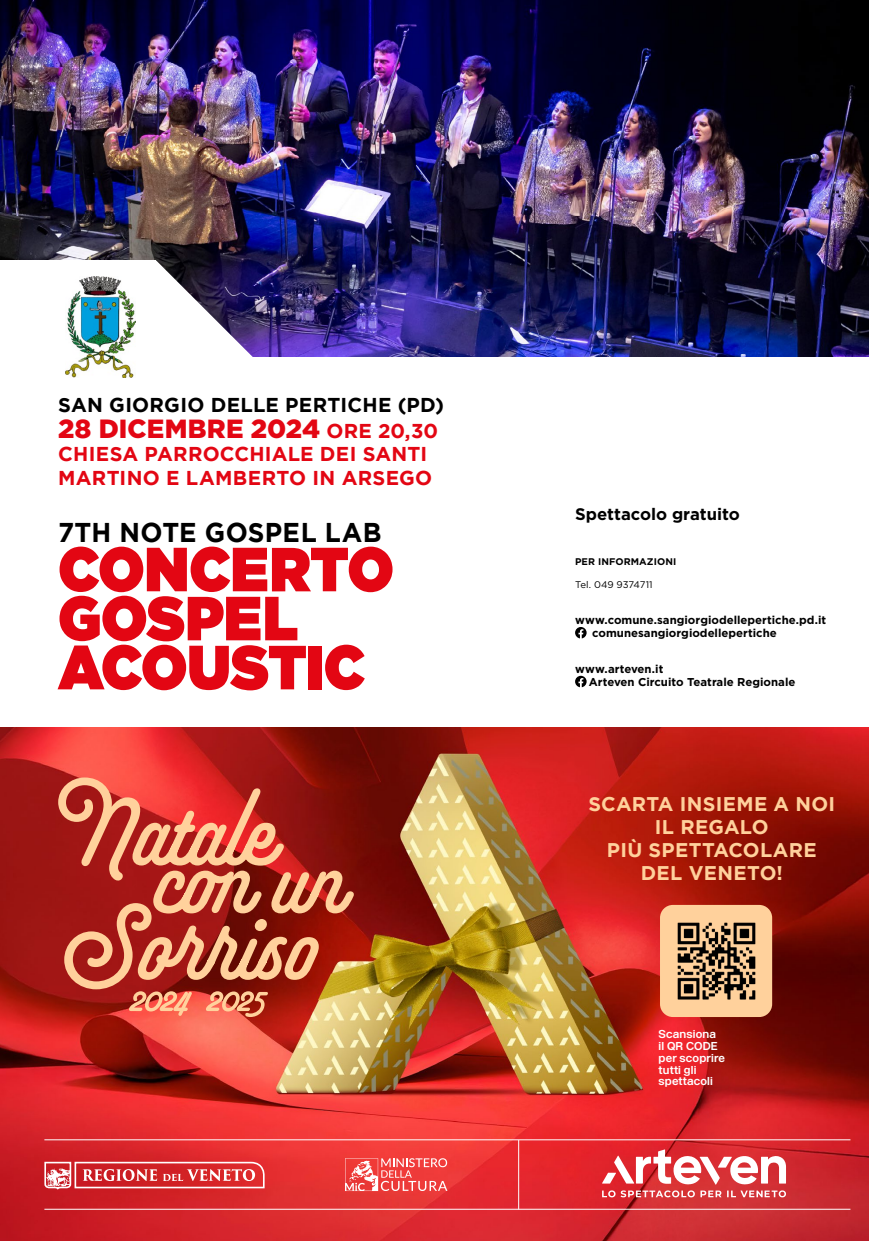
<style>
.page{position:relative;width:869px;height:1241px;background:#fff}
.page>*{position:absolute;margin:0;border:0;box-sizing:border-box;transform-origin:0 0}
.t1{font:900 62.12px/49px "Gotham";letter-spacing:-.005em;color:#e30613;scale:.92 1}
.t2{font:700 27.12px "Gotham";letter-spacing:.01em;color:#000;scale:.96 1}
.t3{font:900 26.25px "Gotham";letter-spacing:.005em;color:#e30613}
.t4{font:700 20.04px "Gotham";letter-spacing:.01em;color:#e30613}
.t5{font:700 20.04px "Gotham";letter-spacing:.015em;color:#000}
.t6{font:700 19.78px "Gotham";letter-spacing:.015em;color:#ffd19c}
.t7{font:700 16.62px "Gotham";color:#000}
.t8{font:700 11.38px "Gotham";color:#000}
.t9{font:600 11.11px "Enduro";letter-spacing:.015em;color:#fff}
.t10{font:700 9.62px "Gotham";letter-spacing:.01em;color:#000}
.t11{font:9.62px "Gotham";letter-spacing:-.005em;color:#000}
.s1{font-weight:700;font-size:20.04px}
</style>
<div class="page">
<img style="left:0;top:727px;width:868px;height:513px">
<svg style="left:58px;top:777px;width:297px;height:239px;background:#bc4c39"></svg>
<hr style="left:44px;top:1208px;width:806px;height:1px;background:#fff">
<hr style="left:44px;top:1139px;width:806px;height:1px;background:#fff">
<hr style="left:518px;top:1139px;width:1px;height:70px;background:#fff">
<svg style="left:601px;top:1149px;width:184px;height:48px"></svg>
<svg style="left:44px;top:1160px;width:221px;height:29px"></svg>
<svg style="left:345px;top:1157px;width:102px;height:33px;background:#f26a68"></svg>
<img style="left:0;top:0;width:868px;height:356px">
<svg style="left:0;top:260px;width:258px;height:97px"></svg>
<div style="left:659px;top:904px;width:112px;height:112px;background:#ffd19c;border-radius:13px"></div>
<img style="left:677px;top:922px;width:79px;height:78px">
<svg style="left:575px;top:675px;width:11px;height:12px"></svg>
<svg style="left:575px;top:627px;width:11px;height:11px"></svg>
<img style="left:65px;top:276px;width:70px;height:101px">
<p class="t5" style="left:58px;top:393px;width:387px">SAN GIORGIO DELLE PERTICHE (PD)</p>
<p class="t3" style="left:58px;top:413px;width:381px">28 DICEMBRE 2024 <span class="s1">ORE 20,30</span></p>
<p class="t4" style="left:58px;top:442px;width:370px">CHIESA PARROCCHIALE DEI SANTI</p>
<p class="t4" style="left:58px;top:466px;width:375px">MARTINO E LAMBERTO IN ARSEGO</p>
<p class="t2" style="left:58px;top:517px;width:338px">7TH NOTE GOSPEL LAB</p>
<p class="t1" style="left:58px;top:543px;width:366px">CONCERTO<br>GOSPEL<br>ACOUSTIC</p>
<p class="t7" style="left:575px;top:504px;width:166px">Spettacolo gratuito</p>
<p class="t10" style="left:575px;top:556px;width:103px">PER INFORMAZIONI</p>
<p class="t11" style="left:575px;top:579px;width:79px">Tel. 049 9374711</p>
<p class="t8" style="left:575px;top:613px;width:252px">www.comune.sangiorgiodellepertiche.pd.it</p>
<p class="t8" style="left:592px;top:626px;width:186px">comunesangiorgiodellepertiche</p>
<p class="t8" style="left:575px;top:662px;width:90px">www.arteven.it</p>
<p class="t8" style="left:588px;top:675px;width:208px">Arteven Circuito Teatrale Regionale</p>
<p class="t6" style="left:588px;top:792px;width:248px">SCARTA INSIEME A NOI</p>
<p class="t6" style="left:654px;top:815px;width:115px">IL REGALO</p>
<p class="t6" style="left:606px;top:838px;width:211px">PIÙ SPETTACOLARE</p>
<p class="t6" style="left:640px;top:861px;width:144px">DEL VENETO!</p>
<p class="t9" style="left:658px;top:1026px;width:59px">Scansiona</p>
<p class="t9" style="left:658px;top:1038px;width:61px">il QR CODE</p>
<p class="t9" style="left:658px;top:1050px;width:68px">per scoprire</p>
<p class="t9" style="left:658px;top:1062px;width:39px">tutti gli</p>
<p class="t9" style="left:658px;top:1074px;width:56px">spettacoli</p>
</div>
